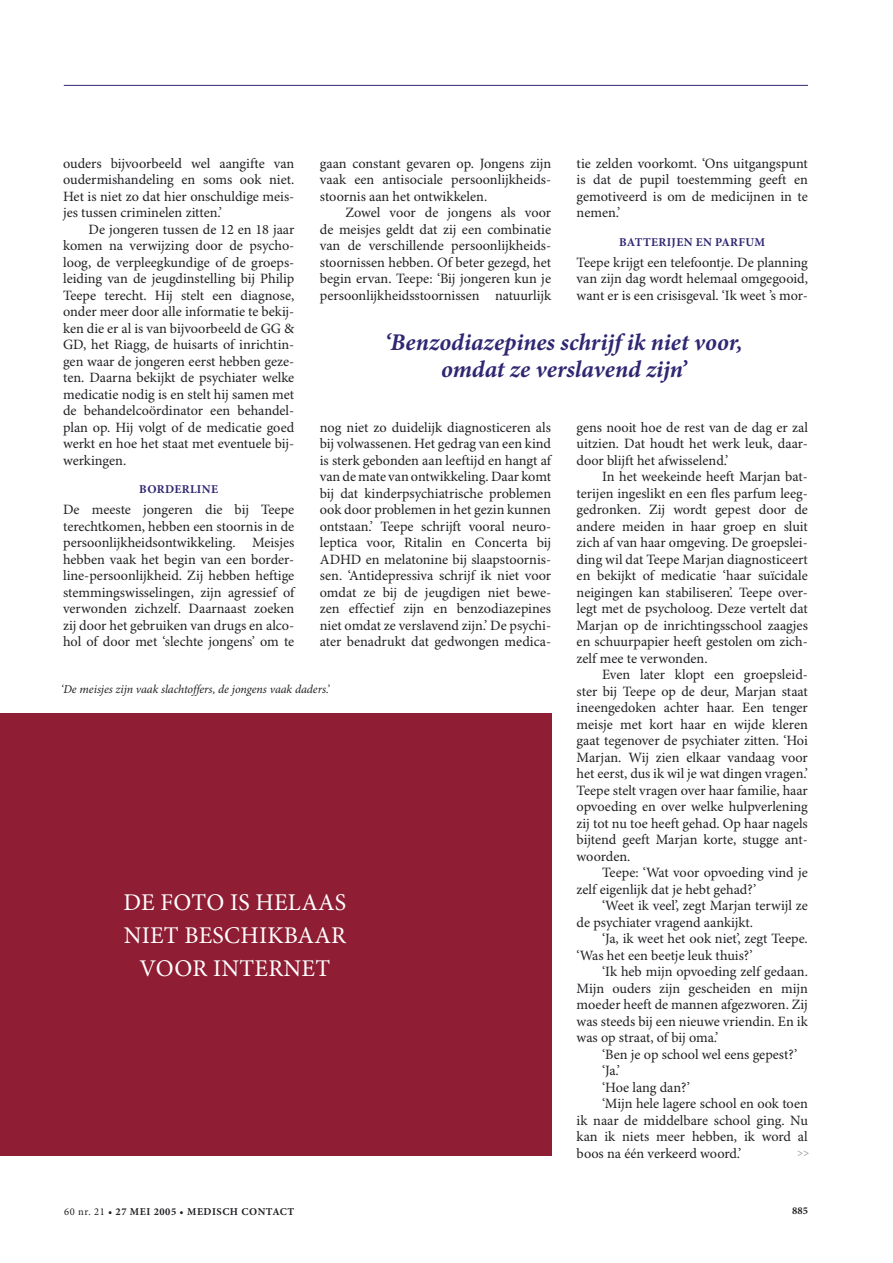
<style>
.page{position:relative;width:893px;height:1263px;background:#fff}
.page>*{position:absolute;margin:0;border:0;box-sizing:border-box;transform-origin:0 0}
.Q{font:italic 700 24px "Minion Pro";color:#2f2772}
.T{font:24px/33px "Minion Pro";letter-spacing:.01em;color:#fff;text-align:center}
.T-2{font:14.25px/16.5px "Minion Pro";color:#212125;text-align:justify}
._6{font:italic 12px "Minion Pro";letter-spacing:-.005em;color:#212125}
._5{font:700 12px "Minion Pro";letter-spacing:.03em;color:#2f2772}
.t1{font:700 10.5px "Minion Pro";letter-spacing:.05em;color:#212125}
.s1{font-weight:400}
</style>
<div class="page">
<hr style="left:64px;top:85px;width:744px;height:1px;background:#2f2772">
<div style="left:0;top:713px;width:552px;height:442px;background:#8f1d33"></div>
<p class="T-2" style="left:577px;top:155px;width:233px">tie zelden voorkomt. ‘Ons uitgangspunt is dat de pupil toestemming geeft en gemotiveerd is om de medicijnen in te nemen.’</p>
<p class="_5" style="left:619px;top:235px;width:147px">BATTERIJEN EN PARFUM</p>
<p class="T-2" style="left:577px;top:254px;width:233px">Teepe krijgt een telefoontje. De planning van zijn dag wordt helemaal omgegooid, want er is een crisisgeval. ‘Ik weet ’s mor-</p>
<p class="T-2" style="left:63px;top:155px;width:233px">ouders bijvoorbeeld wel aangifte van oudermishandeling en soms ook niet.<br>Het is niet zo dat hier onschuldige meis&shy;jes tussen criminelen zitten.’</p>
<p class="T-2" style="left:63px;top:221px;width:233px;text-indent:26px">De jongeren tussen de 12 en 18 jaar komen na verwijzing door de psycho&shy;loog, de verpleegkundige of de groeps&shy;leiding van de jeugdinstelling bij Philip Teepe terecht. Hij stelt een diagnose, onder meer door alle informatie te bekij&shy;ken die er al is van bijvoorbeeld de GG &amp; GD, het Riagg, de huisarts of inrichtin&shy;gen waar de jongeren eerst hebben geze&shy;ten. Daarna bekijkt de psychiater welke medicatie nodig is en stelt hij samen met de behandelcoördinator een behandel&shy;plan op. Hij volgt of de medicatie goed werkt en hoe het staat met eventuele bij&shy;werkingen.</p>
<p class="_5" style="left:139px;top:482px;width:80px">BORDERLINE</p>
<p class="T-2" style="left:63px;top:502px;width:233px">De meeste jongeren die bij Teepe terechtkomen, hebben een stoornis in de persoonlijkheidsontwikkeling. Meisjes hebben vaak het begin van een border&shy;line-persoonlijkheid. Zij hebben heftige stemmingswisselingen, zijn agressief of verwonden zichzelf. Daarnaast zoeken zij door het gebruiken van drugs en alco&shy;hol of door met ‘slechte jongens’ om te</p>
<p class="T-2" style="left:320px;top:155px;width:233px">gaan constant gevaren op. Jongens zijn vaak een antisociale persoonlijkheids&shy;stoornis aan het ontwikkelen.</p>
<p class="T-2" style="left:320px;top:205px;width:233px;text-indent:26px">Zowel voor de jongens als voor de meisjes geldt dat zij een combinatie van de verschillende persoonlijkheids&shy;stoornissen hebben. Of beter gezegd, het begin ervan. Teepe: ‘Bij jongeren kun je persoonlijkheidsstoornissen natuurlijk</p>
<p class="Q" style="left:385px;top:328px;width:359px">‘Benzodiazepines schrijf ik niet voor,</p>
<p class="Q" style="left:441px;top:355px;width:247px">omdat ze verslavend zijn’</p>
<p class="T-2" style="left:320px;top:419px;width:233px">nog niet zo duidelijk diagnosticeren als bij volwassenen. Het gedrag van een kind is sterk gebonden aan leeftijd en hangt af van de mate van ontwikkeling. Daar komt bij dat kinderpsychiatrische problemen ook door problemen in het gezin kunnen ontstaan.’ Teepe schrijft vooral neuro&shy;leptica voor, Ritalin en Concerta bij ADHD en melatonine bij slaapstoornis&shy;sen. ‘Antidepressiva schrijf ik niet voor omdat ze bij de jeugdigen niet bewe&shy;zen effectief zijn en benzodiazepines niet omdat ze verslavend zijn.’ De psychi&shy;ater benadrukt dat gedwongen medica-</p>
<p class="T-2" style="left:577px;top:419px;width:233px">gens nooit hoe de rest van de dag er zal uitzien. Dat houdt het werk leuk, daar&shy;door blijft het afwisselend.’</p>
<p class="T-2" style="left:577px;top:469px;width:233px;text-indent:26px">In het weekeinde heeft Marjan bat&shy;terijen ingeslikt en een fles parfum leeg&shy;gedronken. Zij wordt gepest door de andere meiden in haar groep en sluit zich af van haar omgeving. De groepslei&shy;ding wil dat Teepe Marjan diagnosticeert en bekijkt of medicatie ‘haar suïcidale neigingen kan stabiliseren’. Teepe over&shy;legt met de psycholoog. Deze vertelt dat Marjan op de inrichtingsschool zaagjes en schuurpapier heeft gestolen om zich&shy;zelf mee te verwonden.</p>
<p class="T-2" style="left:577px;top:667px;width:233px;text-indent:26px">Even later klopt een groepsleid&shy;ster bij Teepe op de deur, Marjan staat ineengedoken achter haar. Een tenger meisje met kort haar en wijde kleren gaat tegenover de psychiater zitten. ‘Hoi Marjan. Wij zien elkaar vandaag voor het eerst, dus ik wil je wat dingen vragen.’ Teepe stelt vragen over haar familie, haar opvoeding en over welke hulpverlening zij tot nu toe heeft gehad. Op haar nagels bijtend geeft Marjan korte, stugge ant&shy;woorden.</p>
<p class="T-2" style="left:577px;top:865px;width:233px;text-indent:26px">Teepe: ‘Wat voor opvoeding vind je zelf eigenlijk dat je hebt gehad?’</p>
<p class="T-2" style="left:577px;top:898px;width:233px;text-indent:26px">‘Weet ik veel’, zegt Marjan terwijl ze de psychiater vragend aankijkt.</p>
<p class="T-2" style="left:577px;top:931px;width:233px;text-indent:26px">‘Ja, ik weet het ook niet’, zegt Teepe. ‘Was het een beetje leuk thuis?’</p>
<p class="T-2" style="left:577px;top:964px;width:233px;text-indent:26px">‘Ik heb mijn opvoeding zelf gedaan.<br>Mijn ouders zijn gescheiden en mijn moeder heeft de mannen afgezworen. Zij was steeds bij een nieuwe vriendin. En ik was op straat, of bij oma.’</p>
<p class="T-2" style="left:602px;top:1046px;width:197px">‘Ben je op school wel eens gepest?’</p>
<p class="T-2" style="left:602px;top:1063px;width:19px">‘Ja.’</p>
<p class="T-2" style="left:602px;top:1079px;width:89px">‘Hoe lang dan?’</p>
<p class="T-2" style="left:577px;top:1096px;width:233px;text-indent:26px">‘Mijn hele lagere school en ook toen ik naar de middelbare school ging. Nu kan ik niets meer hebben, ik word al boos na één verkeerd woord.’</p>
<p class="_6" style="left:61px;top:682px;width:270px">‘De meisjes zijn vaak slachtoffers, de jongens vaak daders.’</p>
<p class="T" style="left:124px;top:887px;width:224px">DE FOTO IS HELAAS<br>NIET BESCHIKBAAR<br>VOOR INTERNET</p>
<p class="t1" style="left:64px;top:1205px;width:232px"><span class="s1">60 nr. 21</span> • 27 MEI 2005 • MEDISCH CONTACT</p>
<p class="t1" style="left:792px;top:1205px;width:17px">885</p>
</div>
